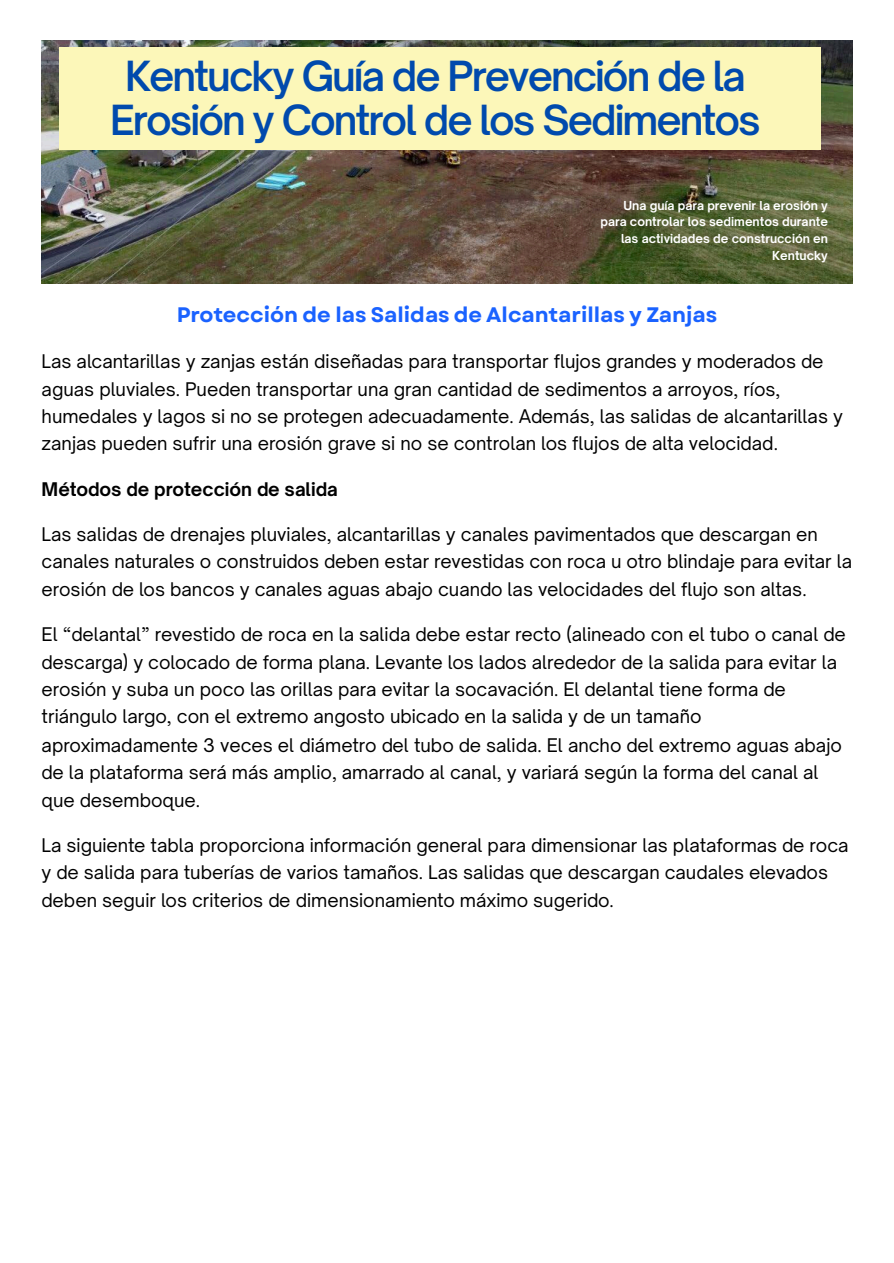
<style>
.page{position:relative;width:894px;height:1263px;background:#fff}
.page>*{position:absolute;margin:0;border:0;box-sizing:border-box;transform-origin:0 0}
.t1{font:600 39.75px "Open Sauce One";letter-spacing:-.05em;color:#004aad}
.t2{font:700 21px "Garet";color:#1a62ff}
.t3{font:18px/27.6px "Open Sauce One";color:#000}
.t4{font:700 18px "Open Sauce One";color:#000}
.t5{font:700 11.85px/16.6px "Open Sauce One";color:#fff;text-align:right}
</style>
<div class="page">
<img style="left:42px;top:40px;width:810px;height:244px">
<div style="left:59px;top:47px;width:761px;height:102px;background:#fcf7b9"></div>
<p class="t1" style="left:125px;top:51px;width:622px">Kentucky Guía de Prevención de la</p>
<p class="t1" style="left:110px;top:95px;width:651px">Erosión y Control de los Sedimentos</p>
<p class="t5" style="left:600px;top:197px;width:229px">Una guía para prevenir la erosión y para controlar los sedimentos durante las actividades de construcción en<br>Kentucky</p>
<p class="t2" style="left:177px;top:299px;width:542px">Protección de las Salidas de Alcantarillas y Zanjas</p>
<p class="t3" style="left:42px;top:347px;width:802px">Las alcantarillas y zanjas están diseñadas para transportar flujos grandes y moderados de aguas pluviales. Pueden transportar una gran cantidad de sedimentos a arroyos, ríos, humedales y lagos si no se protegen adecuadamente. Además, las salidas de alcantarillas y zanjas pueden sufrir una erosión grave si no se controlan los flujos de alta velocidad.</p>
<h2 class="t4" style="left:42px;top:478px;width:298px">Métodos de protección de salida</h2>
<p class="t3" style="left:42px;top:520px;width:811px">Las salidas de drenajes pluviales, alcantarillas y canales pavimentados que descargan en canales naturales o construidos deben estar revestidas con roca u otro blindaje para evitar la erosión de los bancos y canales aguas abajo cuando las velocidades del flujo son altas.</p>
<p class="t3" style="left:42px;top:621px;width:805px">El “delantal” revestido de roca en la salida debe estar recto (alineado con el tubo o canal de descarga) y colocado de forma plana. Levante los lados alrededor de la salida para evitar la erosión y suba un poco las orillas para evitar la socavación. El delantal tiene forma de triángulo largo, con el extremo angosto ubicado en la salida y de un tamaño aproximadamente 3 veces el diámetro del tubo de salida. El ancho del extremo aguas abajo de la plataforma será más amplio, amarrado al canal, y variará según la forma del canal al que desemboque.</p>
<p class="t3" style="left:42px;top:831px;width:808px">La siguiente tabla proporciona información general para dimensionar las plataformas de roca y de salida para tuberías de varios tamaños. Las salidas que descargan caudales elevados deben seguir los criterios de dimensionamiento máximo sugerido.</p>
</div>
